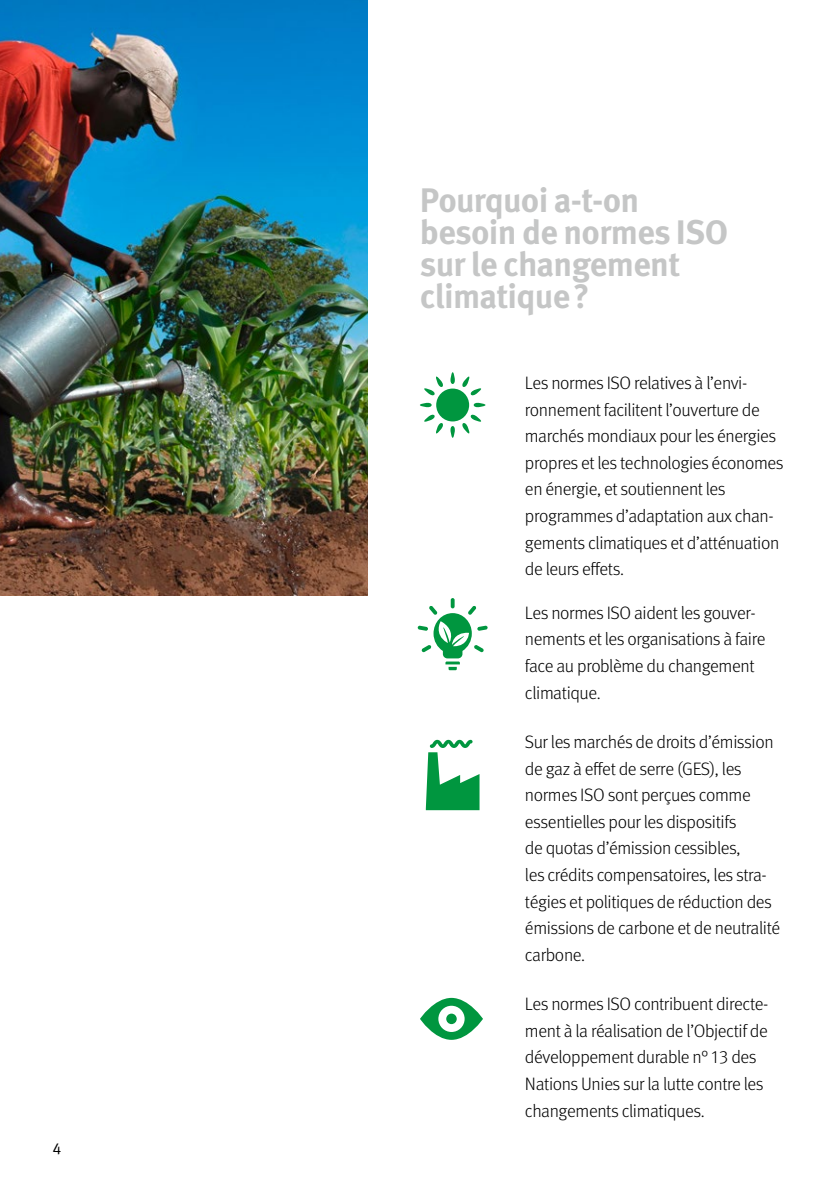
<style>
.page{position:relative;width:840px;height:1191px;background:#fff}
.page>*{position:absolute;margin:0;border:0;box-sizing:border-box;transform-origin:0 0}
.t1{font:700 34px/32px "Meta Pro";letter-spacing:-.02em;color:#c5c6c6}
.t2{font:300 18px/26.6px "Meta Pro";letter-spacing:-.02em;color:#000}
.t3{font:16px "Meta Pro Norm";color:#000}
</style>
<div class="page">
<img style="left:0;top:0;width:367px;height:595px">
<svg style="left:417px;top:598px;width:70px;height:72px"></svg>
<svg style="left:420px;top:372px;width:66px;height:66px"></svg>
<div style="left:436px;top:388px;width:33px;height:33px;background:#00963f;border-radius:50%"></div>
<svg style="left:420px;top:998px;width:62px;height:41px"></svg>
<svg style="left:425px;top:740px;width:54px;height:70px"></svg>
<p class="t3" style="left:52px;top:1136px;width:11px">4</p>
<h1 class="t1" style="left:420px;top:182px;width:309px">Pourquoi a-t-on besoin de normes ISO sur le changement climatique?</h1>
<p class="t2" style="left:524px;top:368px;width:260px">Les normes ISO relatives à l’envi&shy;ronnement facilitent l’ouverture de marchés mondiaux pour les énergies propres et les technologies économes en énergie, et soutiennent les programmes d’adaptation aux chan&shy;gements climatiques et d’atténuation de leurs effets.</p>
<p class="t2" style="left:524px;top:598px;width:242px">Les normes ISO aident les gouver&shy;nements et les organisations à faire face au problème du changement climatique.</p>
<p class="t2" style="left:524px;top:727px;width:257px">Sur les marchés de droits d’émission de gaz à effet de serre (GES), les normes ISO sont perçues comme essentielles pour les dispositifs<br>de quotas d’émission cessibles,<br>les crédits compensatoires, les stra&shy;tégies et politiques de réduction des émissions de carbone et de neutralité carbone.</p>
<p class="t2" style="left:524px;top:989px;width:245px">Les normes ISO contribuent directe&shy;ment à la réalisation de l’Objectif de développement durable n° 13 des Nations Unies sur la lutte contre les changements climatiques.</p>
</div>
